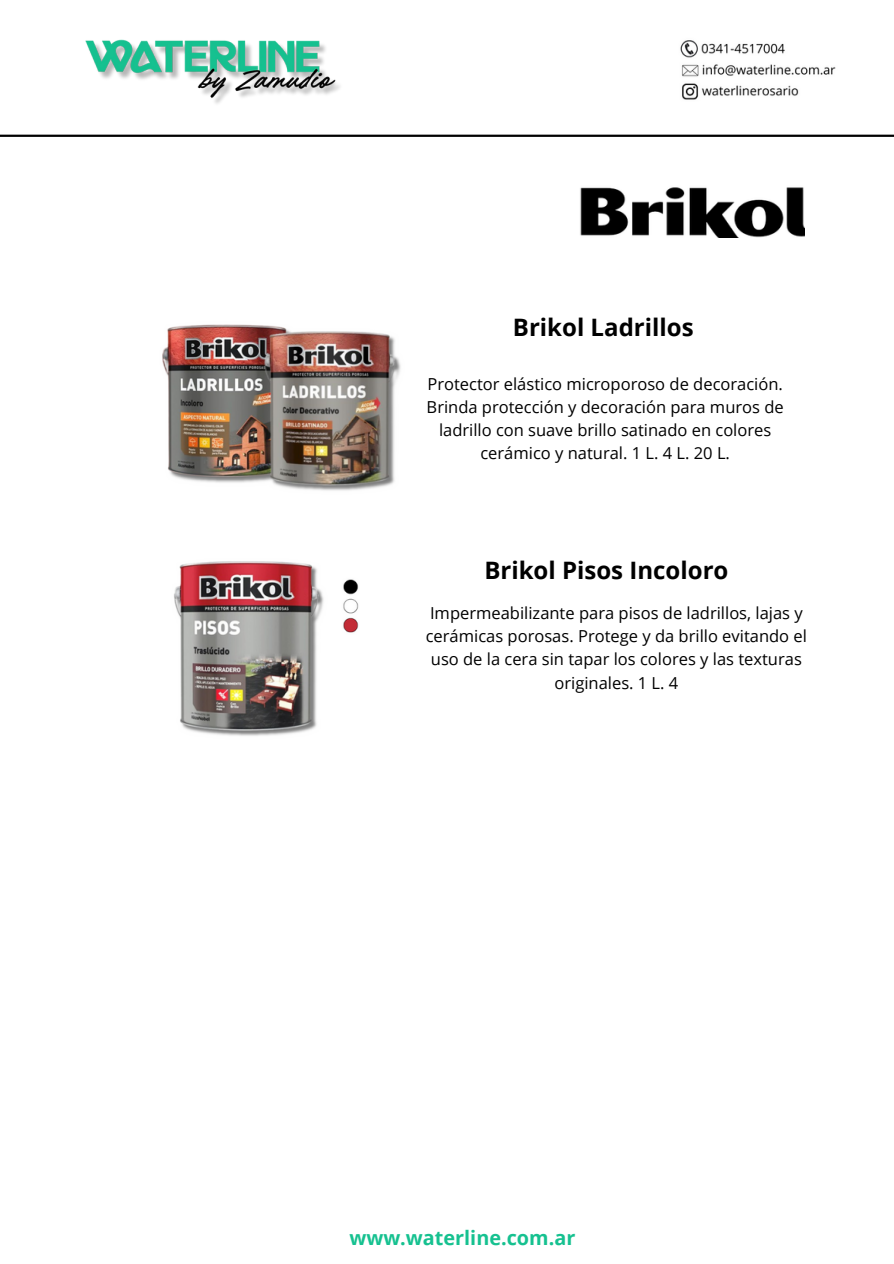
<style>
.page{position:relative;width:894px;height:1264px;background:#fff}
.page>*{position:absolute;margin:0;border:0;box-sizing:border-box;transform-origin:0 0}
.t1{font:700 24px "Open Sans";color:#000}
.t2{font:700 19.8px "Open Sans";color:#16c190}
.t3{font:16.5px/23.1px "Open Sans";color:#000;text-align:center}
</style>
<div class="page">
<img style="left:580px;top:187px;width:224px;height:51px">
<img style="left:85px;top:40px;width:255px;height:64px">
<img style="left:680px;top:40px;width:156px;height:60px">
<hr style="left:0;top:135px;width:893px;height:2px;background:#000">
<img style="left:162px;top:324px;width:239px;height:167px">
<img style="left:174px;top:561px;width:185px;height:175px">
<p class="t1" style="left:512px;top:310px;width:182px">Brikol Ladrillos</p>
<p class="t3" style="left:426px;top:372px;width:358px">Protector elástico microporoso de decoración.<br>Brinda protección y decoración para muros de ladrillo con suave brillo satinado en colores cerámico y natural. 1 L. 4 L. 20 L.</p>
<p class="t1" style="left:484px;top:553px;width:245px">Brikol Pisos Incoloro</p>
<p class="t3" style="left:425px;top:601px;width:382px">Impermeabilizante para pisos de ladrillos, lajas y cerámicas porosas. Protege y da brillo evitando el uso de la cera sin tapar los colores y las texturas originales. 1 L. 4</p>
<p class="t2" style="left:349px;top:1223px;width:227px">www.waterline.com.ar</p>
</div>
